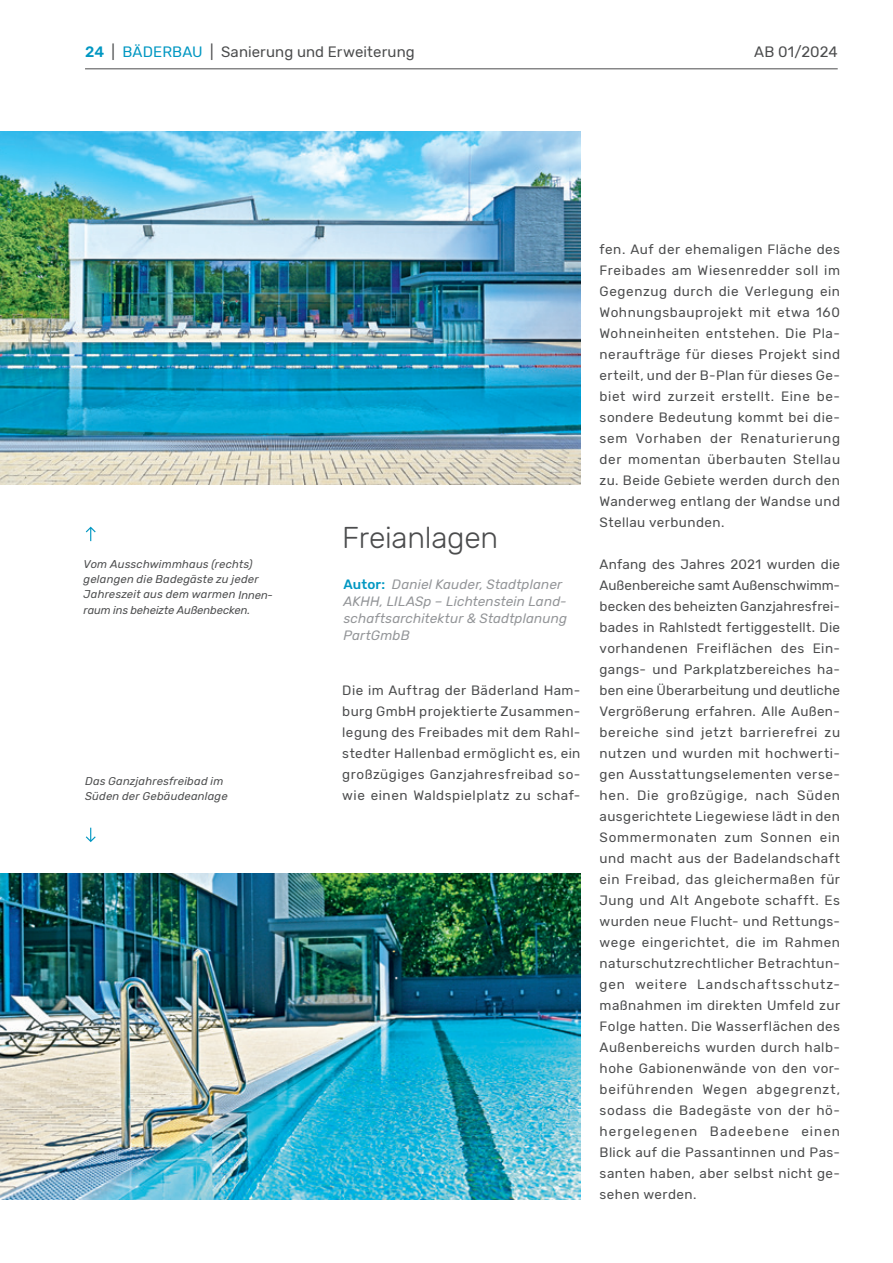
<style>
.page{position:relative;width:893px;height:1263px;background:#fff}
.page>*{position:absolute;margin:0;border:0;box-sizing:border-box;transform-origin:0 0}
.t1{font:300 30px "Rubik";letter-spacing:-.01em;color:#4b4c4d}
.t2{font:15px "Rubik";letter-spacing:.005em;color:#4b4c4d}
.t3{font:13.5px/21px "Rubik";letter-spacing:.03em;color:#4b4c4d;text-align:justify}
.t4{font:italic 13.5px/17px "Rubik";letter-spacing:.01em;color:#939598}
.t5{font:italic 11.25px/15px "Rubik";letter-spacing:.015em;color:#4b4c4d}
.s1{font-weight:500;color:#0197c2}
.s2{color:#0197c2}
.s3{font-weight:500;font-style:normal;color:#0197c2}
</style>
<div class="page">
<hr style="left:85px;top:68px;width:753px;height:1px;background:#4b4c4d">
<svg style="left:86px;top:527px;width:10px;height:14px"></svg>
<svg style="left:86px;top:828px;width:10px;height:14px"></svg>
<img style="left:0;top:132px;width:580px;height:353px">
<img style="left:0;top:874px;width:580px;height:325px">
<p class="t2" style="left:85px;top:43px;width:331px"><span class="s1">24</span> | <span class="s2">BÄDERBAU</span> | Sanierung und Erweiterung</p>
<p class="t2" style="left:754px;top:43px;width:85px">AB 01/2024</p>
<p class="t5" style="left:84px;top:557px;width:191px">Vom Ausschwimmhaus (rechts) gelangen die Badegäste zu jeder<br>Jahreszeit aus dem warmen Innen&shy;raum ins beheizte Außenbecken.</p>
<p class="t5" style="left:85px;top:774px;width:144px">Das Ganzjahresfreibad im<br>Süden der Gebäudeanlage</p>
<h1 class="t1" style="left:342px;top:521px;width:157px">Freianlagen</h1>
<p class="t4" style="left:343px;top:576px;width:225px"><span class="s3">Autor:</span> Daniel Kauder, Stadtplaner<br>AKHH, LILASp – Lichtenstein Land&shy;schaftsarchitektur &amp; Stadtplanung<br>PartGmbB</p>
<p class="t3" style="left:342px;top:680px;width:240px">Die im Auftrag der Bäderland Ham&shy;burg GmbH projektierte Zusammen&shy;legung des Freibades mit dem Rahl&shy;stedter Hallenbad ermöglicht es, ein großzügiges Ganzjahresfreibad so&shy;wie einen Waldspielplatz zu schaf-</p>
<p class="t3" style="left:600px;top:239px;width:242px">fen. Auf der ehemaligen Fläche des Freibades am Wiesenredder soll im Gegenzug durch die Verlegung ein Wohnungsbauprojekt mit etwa 160<br>Wohneinheiten entstehen. Die Pla&shy;neraufträge für dieses Projekt sind erteilt, und der B-Plan für dieses Ge&shy;biet wird zurzeit erstellt. Eine be&shy;sondere Bedeutung kommt bei die&shy;sem Vorhaben der Renaturierung der momentan überbauten Stellau zu. Beide Gebiete werden durch den Wanderweg entlang der Wandse und Stellau verbunden.</p>
<p class="t3" style="left:600px;top:554px;width:242px">Anfang des Jahres 2021 wurden die Außenbereiche samt Außenschwimm&shy;becken des beheizten Ganzjahresfrei&shy;bades in Rahlstedt fertiggestellt. Die vorhandenen Freiflächen des Ein&shy;gangs- und Parkplatzbereiches ha&shy;ben eine Überarbeitung und deutliche Vergrößerung erfahren. Alle Außen&shy;bereiche sind jetzt barrierefrei zu nutzen und wurden mit hochwerti&shy;gen Ausstattungselementen verse&shy;hen. Die großzügige, nach Süden ausgerichtete Liegewiese lädt in den Sommermonaten zum Sonnen ein und macht aus der Badelandschaft ein Freibad, das gleichermaßen für Jung und Alt Angebote schafft. Es wurden neue Flucht- und Rettungs&shy;wege eingerichtet, die im Rahmen naturschutzrechtlicher Betrachtun&shy;gen weitere Landschaftsschutz&shy;maßnahmen im direkten Umfeld zur Folge hatten. Die Wasserflächen des Außenbereichs wurden durch halb&shy;hohe Gabionenwände von den vor&shy;beiführenden Wegen abgegrenzt, sodass die Badegäste von der hö&shy;hergelegenen Badeebene einen Blick auf die Passantinnen und Pas&shy;santen haben, aber selbst nicht ge&shy;sehen werden.</p>
</div>
